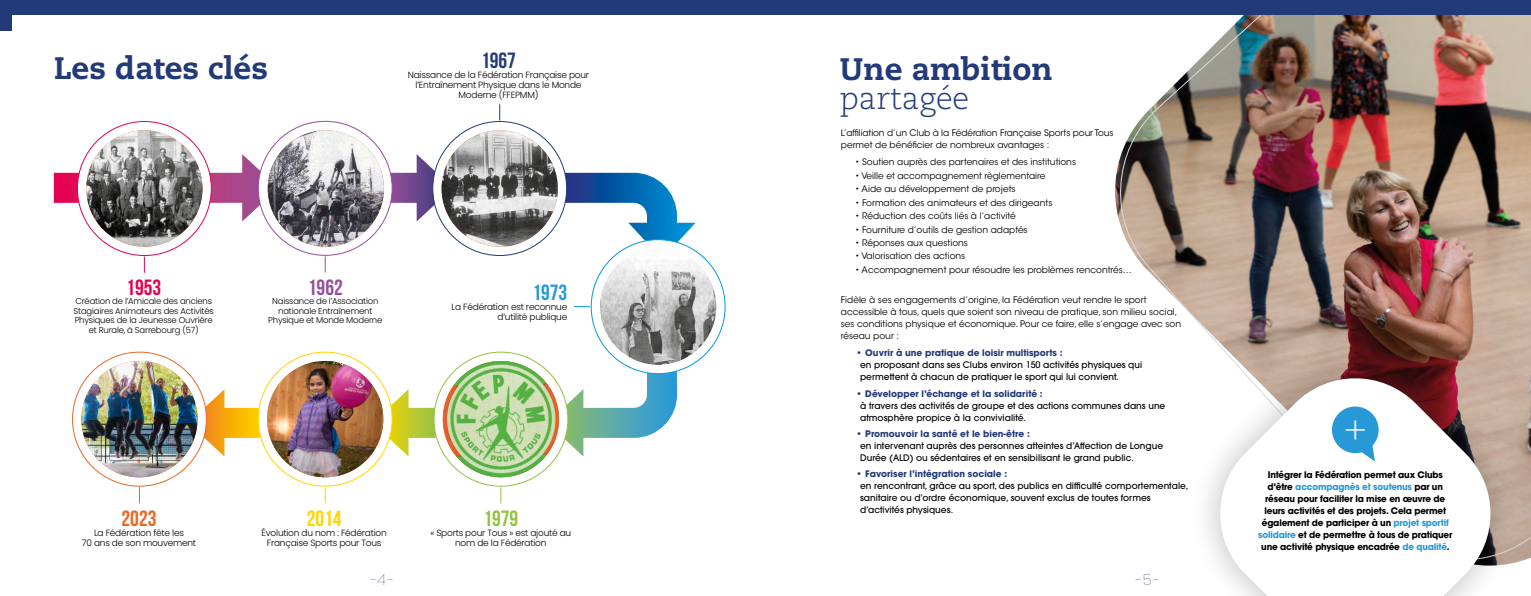
<style>
.page{position:relative;width:1531px;height:596px;background:#fff}
.page>*{position:absolute;margin:0;border:0;box-sizing:border-box;transform-origin:0 0}
.t1{font:200 37.4px "Poppins";color:#fff}
.t2{font:800 31px "Caecilia LT Std";color:#223a78}
.t3{font:300 31px "Caecilia LT Std";color:#223a78}
.t4{font:700 22px "Bebas Neue";color:#95509a}
.t5{font:700 22px "Bebas Neue";color:#94c242}
.t6{font:700 22px "Bebas Neue";color:#e50051}
.t7{font:700 22px "Bebas Neue";color:#ffd500}
.t8{font:700 22px "Bebas Neue";color:#223a78}
.t9{font:700 22px "Bebas Neue";color:#ec6725}
.t10{font:700 22px "Bebas Neue";color:#2699d6}
.t11{font:9px/12px "ITC Avant Garde Std";color:#000}
.t12{font:500 9px/12px "ITC Avant Garde Pro";color:#000}
.t13{font:300 9px/10px "Poppins";letter-spacing:-.025em;color:#000;text-align:center}
.t14{font:700 9px/12px "ITC Avant Garde Pro";letter-spacing:-.02em;color:#000;text-align:center}
.t15{font:700 9px "ITC Avant Garde Pro";color:#223a78}
.t16{font:300 8.5px/9.5px "Poppins";letter-spacing:-.025em;color:#000;text-align:center}
.s1{color:#2699d6}
</style>
<div class="page">
<div style="left:0;top:0;width:12px;height:30px;background:#223a78"></div>
<svg style="left:224px;top:407px;width:36px;height:30px"></svg>
<svg style="left:195px;top:389px;width:29px;height:67px"></svg>
<svg style="left:408px;top:407px;width:28px;height:30px"></svg>
<svg style="left:381px;top:389px;width:27px;height:67px"></svg>
<svg style="left:542px;top:329px;width:150px;height:127px"></svg>
<svg style="left:529px;top:158px;width:167px;height:104px"></svg>
<svg style="left:54px;top:173px;width:188px;height:30px;background:#c62970"></svg>
<svg style="left:242px;top:154px;width:25px;height:67px"></svg>
<svg style="left:390px;top:173px;width:27px;height:30px"></svg>
<svg style="left:417px;top:154px;width:25px;height:67px"></svg>
<svg style="left:258px;top:121px;width:134px;height:134px"></svg>
<img style="left:268px;top:130px;width:116px;height:116px;border-radius:58px">
<svg style="left:325px;top:256px;width:1px;height:16px"></svg>
<svg style="left:434px;top:352px;width:134px;height:134px"></svg>
<img style="left:443px;top:361px;width:116px;height:116px;border-radius:58px">
<svg style="left:500px;top:487px;width:1px;height:16px"></svg>
<svg style="left:77px;top:121px;width:134px;height:134px"></svg>
<img style="left:86px;top:130px;width:116px;height:116px;border-radius:58px">
<svg style="left:144px;top:256px;width:1px;height:16px"></svg>
<svg style="left:258px;top:352px;width:134px;height:134px"></svg>
<img style="left:267px;top:361px;width:116px;height:116px;border-radius:58px">
<svg style="left:325px;top:487px;width:1px;height:16px"></svg>
<svg style="left:433px;top:121px;width:134px;height:134px"></svg>
<img style="left:442px;top:130px;width:116px;height:116px;border-radius:58px">
<svg style="left:499px;top:104px;width:1px;height:16px"></svg>
<div style="left:73px;top:352px;width:133px;height:134px;background:#fff;border-radius:50%"></div>
<img style="left:81px;top:361px;width:117px;height:116px;border-radius:58px">
<svg style="left:139px;top:487px;width:1px;height:16px"></svg>
<svg style="left:591px;top:239px;width:134px;height:134px"></svg>
<img style="left:600px;top:248px;width:116px;height:116px;border-radius:58px">
<svg style="left:574px;top:306px;width:16px;height:1px"></svg>
<img style="left:1108px;top:14px;width:423px;height:282px">
<svg style="left:1173px;top:296px;width:358px;height:269px"></svg>
<svg style="left:1212px;top:370px;width:287px;height:225px"></svg>
<svg style="left:1332px;top:406px;width:46px;height:55px"></svg>
<div style="left:9px;top:0;width:1522px;height:14px;background:#223a78"></div>
<h2 class="t2" style="left:54px;top:49px;width:216px">Les dates clés</h2>
<h3 class="t8" style="left:481px;top:48px;width:36px">1967</h3>
<p class="t13" style="left:408px;top:69px;width:183px">Naissance de la Fédération Française pour l’Entraînement Physique dans le Monde<br>Moderne (FFEPMM)</p>
<h3 class="t6" style="left:126px;top:275px;width:36px">1953</h3>
<p class="t16" style="left:74px;top:296px;width:142px">Création de l’Amicale des anciens Stagiaires Animateurs des Activités Physiques de la Jeunesse Ouvrière et Rurale, à Sarrebourg (57)</p>
<h3 class="t4" style="left:308px;top:275px;width:36px">1962</h3>
<p class="t16" style="left:268px;top:296px;width:116px">Naissance de l’Association nationale Entraînement<br>Physique et Monde Moderne</p>
<h3 class="t10" style="left:532px;top:280px;width:36px">1973</h3>
<p class="t13" style="left:452px;top:302px;width:117px;text-align:right">La Fédération est reconnue d’utilité publique</p>
<h3 class="t9" style="left:122px;top:506px;width:36px">2023</h3>
<p class="t13" style="left:82px;top:527px;width:116px">La Fédération fête les<br>70 ans de son mouvement</p>
<h3 class="t7" style="left:307px;top:506px;width:36px">2014</h3>
<p class="t13" style="left:262px;top:527px;width:127px">Évolution du nom : Fédération<br>Française Sports pour Tous</p>
<h3 class="t5" style="left:483px;top:506px;width:36px">1979</h3>
<p class="t13" style="left:430px;top:527px;width:142px">« Sports pour Tous » est ajouté au nom de la Fédération</p>
<h2 class="t2" style="left:840px;top:49px;width:214px">Une ambition</h2>
<h2 class="t3" style="left:840px;top:80px;width:131px">partagée</h2>
<p class="t11" style="left:841px;top:126px;width:274px">L’affiliation d’un Club à la Fédération Française Sports pour Tous permet de bénéficier de nombreux avantages :</p>
<p class="t11" style="left:855px;top:156px;width:223px">• Soutien auprès des partenaires et des institutions</p>
<p class="t11" style="left:855px;top:169px;width:192px">• Veille et accompagnement règlementaire</p>
<p class="t11" style="left:855px;top:183px;width:162px">• Aide au développement de projets</p>
<p class="t11" style="left:855px;top:196px;width:199px">• Formation des animateurs et des dirigeants</p>
<p class="t11" style="left:855px;top:210px;width:162px">• Réduction des coûts liés à l’activité</p>
<p class="t11" style="left:855px;top:223px;width:174px">• Fourniture d’outils de gestion adaptés</p>
<p class="t11" style="left:855px;top:237px;width:114px">• Réponses aux questions</p>
<p class="t11" style="left:855px;top:250px;width:112px">• Valorisation des actions</p>
<p class="t11" style="left:855px;top:263px;width:278px">• Accompagnement pour résoudre les problèmes rencontrés…</p>
<p class="t11" style="left:841px;top:293px;width:342px">Fidèle à ses engagements d’origine, la Fédération veut rendre le sport accessible à tous, quels que soient son niveau de pratique, son milieu social, ses conditions physique et économique. Pour ce faire, elle s’engage avec son réseau pour :</p>
<p class="t15" style="left:856px;top:347px;width:208px">• Ouvrir à une pratique de loisir multisports :</p>
<p class="t12" style="left:860px;top:359px;width:284px">en proposant dans ses Clubs environ 150 activités physiques qui permettent à chacun de pratiquer le sport qui lui convient.</p>
<p class="t15" style="left:856px;top:387px;width:188px">• Développer l’échange et la solidarité :</p>
<p class="t12" style="left:860px;top:399px;width:307px">à travers des activités de groupe et des actions communes dans une atmosphère propice à la convivialité.</p>
<p class="t15" style="left:856px;top:427px;width:175px">• Promouvoir la santé et le bien-être :</p>
<p class="t12" style="left:860px;top:439px;width:304px">en intervenant auprès des personnes atteintes d’Affection de Longue<br>Durée (ALD) ou sédentaires et en sensibilisant le grand public.</p>
<p class="t15" style="left:856px;top:467px;width:153px">• Favoriser l’intégration sociale :</p>
<p class="t12" style="left:860px;top:479px;width:330px">en rencontrant, grâce au sport, des publics en difficulté comportementale, sanitaire ou d’ordre économique, souvent exclus de toutes formes d’activités physiques.</p>
<h1 class="t1" style="left:1343px;top:409px;width:25px">+</h1>
<p class="t14" style="left:1258px;top:468px;width:196px">Intégrer la Fédération permet aux Clubs d’être <span class="s1">accompagnés et soutenus</span> par un réseau pour faciliter la mise en œuvre de leurs activités et des projets. Cela permet également de participer à un <span class="s1">projet sportif solidaire</span> et de permettre à tous de pratiquer une activité physique encadrée <span class="s1">de qualité</span>.</p>
</div>
